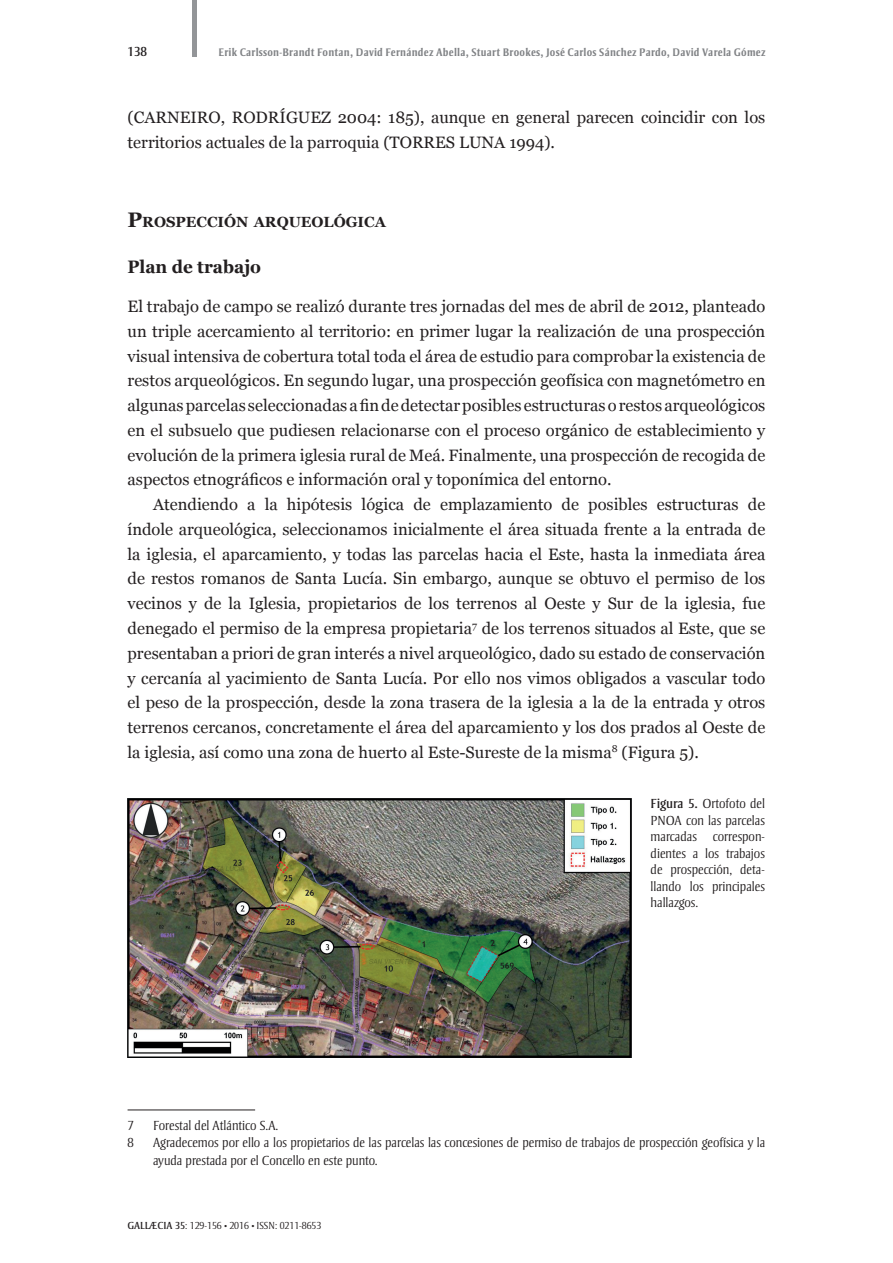
<style>
.page{position:relative;width:893px;height:1263px;background:#fff}
.page>*{position:absolute;margin:0;border:0;box-sizing:border-box;transform-origin:0 0}
.t1{font:700 18px "Georgia";color:#231f20;scale:.95 1}
.t2{font:16.5px/24.8px "Georgia";color:#231f20;text-align:justify}
.t3{font:700 14.7px "Georgia";color:#231f20}
.t4{font:300 13.5px/16.5px "Strayhorn";color:#231f20}
.t5{font:13.5px "Strayhorn";color:#231f20}
.t6{font:700 11.25px "Strayhorn";letter-spacing:.025em;color:#808285;scale:.95 1}
.t7{font:300 10.5px "Strayhorn";color:#231f20}
.s1{font-size:21px}
.s2{font-weight:400}
.s3{font-size:9px}
</style>
<div class="page">
<hr style="left:192px;top:0;width:4px;height:56px;background:#939598">
<hr style="left:128px;top:1110px;width:127px;height:1px;background:#231f20">
<img style="left:128px;top:798px;width:503px;height:260px">
<p class="t5" style="left:128px;top:44px;width:21px">138</p>
<p class="t6" style="left:218px;top:45px;width:577px">Erik Carlsson-Brandt Fontan, David Fernández Abella, Stuart Brookes, José Carlos Sánchez Pardo, David Varela Gómez</p>
<p class="t2" style="left:128px;top:105px;width:639px">(CARNEIRO, RODRÍGUEZ 2004: 185), aunque en general parecen coincidir con los territorios actuales de la parroquia (TORRES LUNA 1994).</p>
<p class="t3" style="left:128px;top:212px;width:260px"><span class="s1">P</span>ROSPECCIÓN ARQUEOLÓGICA</p>
<p class="t1" style="left:128px;top:255px;width:142px">Plan de trabajo</p>
<p class="t2" style="left:128px;top:294px;width:639px">El trabajo de campo se realizó durante tres jornadas del mes de abril de 2012, planteado un triple acercamiento al territorio: en primer lugar la realización de una prospección visual intensiva de cobertura total toda el área de estudio para comprobar la existencia de restos arqueológicos. En segundo lugar, una prospección geofísica con magnetómetro en algunas parcelas seleccionadas a fin de detectar posibles estructuras o restos arqueológicos en el subsuelo que pudiesen relacionarse con el proceso orgánico de establecimiento y evolución de la primera iglesia rural de Meá. Finalmente, una prospección de recogida de aspectos etnográficos e información oral y toponímica del entorno.</p>
<p class="t2" style="left:128px;top:492px;width:639px;text-indent:26px">Atendiendo a la hipótesis lógica de emplazamiento de posibles estructuras de índole arqueológica, seleccionamos inicialmente el área situada frente a la entrada de la iglesia, el aparcamiento, y todas las parcelas hacia el Este, hasta la inmediata área de restos romanos de Santa Lucía. Sin embargo, aunque se obtuvo el permiso de los vecinos y de la Iglesia, propietarios de los terrenos al Oeste y Sur de la iglesia, fue denegado el permiso de la empresa propietaria<sup>7</sup> de los terrenos situados al Este, que se presentaban a priori de gran interés a nivel arqueológico, dado su estado de conservación y cercanía al yacimiento de Santa Lucía. Por ello nos vimos obligados a vascular todo el peso de la prospección, desde la zona trasera de la iglesia a la de la entrada y otros terrenos cercanos, concretamente el área del aparcamiento y los dos prados al Oeste de la iglesia, así como una zona de huerto al Este-Sureste de la misma<sup>8</sup> (Figura 5).</p>
<p class="t4" style="left:651px;top:796px;width:116px;text-align:justify"><span class="s2">Figura 5.</span> Ortofoto del PNOA con las parcelas marcadas correspon&shy;dientes a los trabajos de prospección, deta&shy;llando los principales hallazgos.</p>
<p class="t4" style="left:128px;top:1117px;width:8px">7</p>
<p class="t4" style="left:153px;top:1117px;width:127px">Forestal del Atlántico S.A.</p>
<p class="t4" style="left:128px;top:1135px;width:8px">8</p>
<p class="t4" style="left:153px;top:1134px;width:614px;line-height:17.7px">Agradecemos por ello a los propietarios de las parcelas las concesiones de permiso de trabajos de prospección geofísica y la ayuda prestada por el Concello en este punto.</p>
<p class="t7" style="left:128px;top:1219px;width:195px"><span class="s2">GALLÆCIA 35</span>: 129-156 <span class="s3">•</span> 2016 <span class="s3">•</span> ISSN: 0211-8653</p>
</div>
